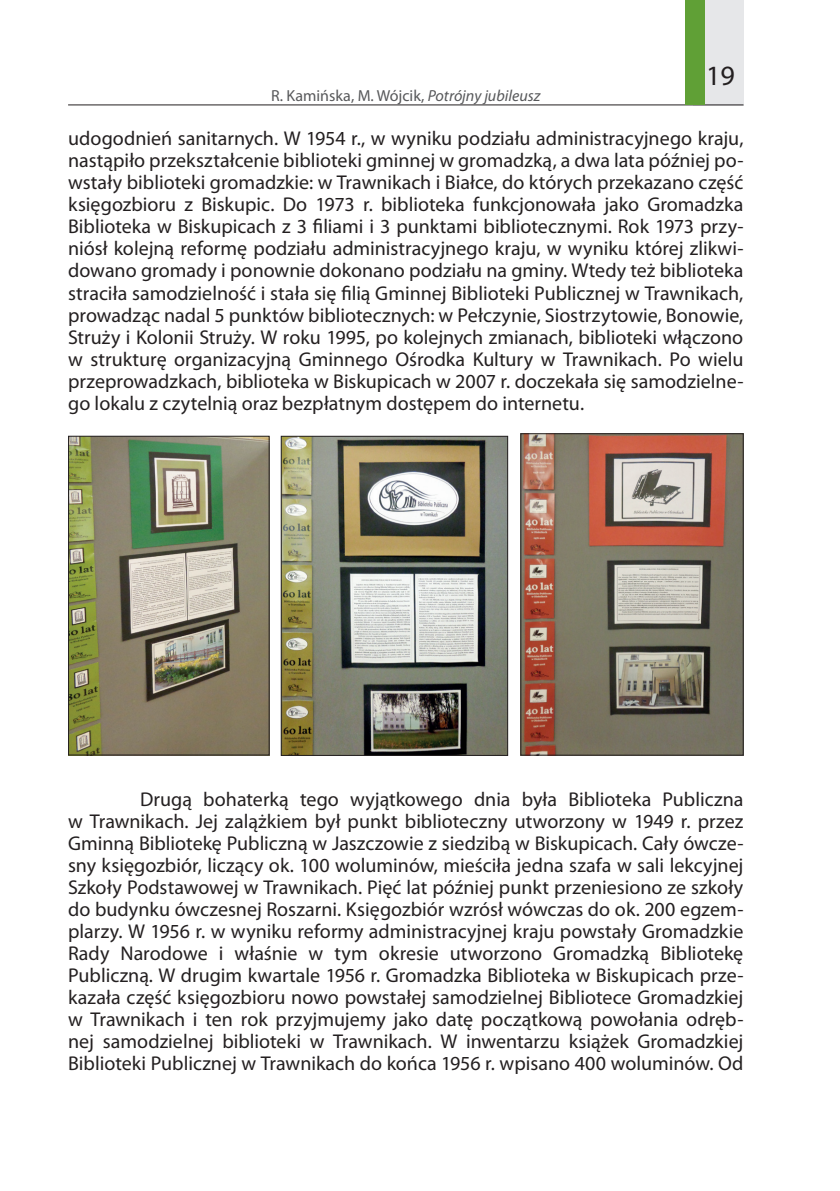
<style>
.page{position:relative;width:840px;height:1191px;background:#fff}
.page>*{position:absolute;margin:0;border:0;box-sizing:border-box;transform-origin:0 0}
.t1{font:28px "Myriad Pro";color:#231f20}
.t2{font:20px/22px "Myriad Pro";color:#231f20;text-align:justify}
.t3{font:16px "Myriad Pro";color:#57585a}
.s1{font-style:italic}
</style>
<div class="page">
<div style="left:693px;top:0;width:50px;height:105px;background:#e6e7e9"></div>
<hr style="left:68px;top:105px;width:675px;height:1px;background:#231f20">
<div style="left:684px;top:0;width:20px;height:105px;background:#60a036"></div>
<img style="left:70px;top:438px;width:197px;height:315px">
<div style="left:68px;top:436px;width:201px;height:319px;border:1px solid #231f20"></div>
<img style="left:522px;top:435px;width:219px;height:318px">
<div style="left:520px;top:433px;width:223px;height:322px;border:1px solid #231f20"></div>
<img style="left:283px;top:438px;width:222px;height:315px">
<div style="left:281px;top:436px;width:226px;height:319px;border:1px solid #231f20"></div>
<p class="t3" style="left:271px;top:86px;width:271px">R. Kamińska, M. Wójcik, <span class="s1">Potrójny jubileusz</span></p>
<h1 class="t1" style="left:705px;top:58px;width:30px">19</h1>
<p class="t2" style="left:68px;top:127px;width:676px">udogodnień sanitarnych. W 1954 r., w wyniku podziału administracyjnego kraju, nastąpiło przekształcenie biblioteki gminnej w gromadzką, a dwa lata później po&shy;wstały biblioteki gromadzkie: w Trawnikach i Białce, do których przekazano część księgozbioru z Biskupic. Do 1973 r. biblioteka funkcjonowała jako Gromadzka Biblioteka w Biskupicach z 3 filiami i 3 punktami bibliotecznymi. Rok 1973 przy&shy;niósł kolejną reformę podziału administracyjnego kraju, w wyniku której zlikwi&shy;dowano gromady i ponownie dokonano podziału na gminy. Wtedy też biblioteka straciła samodzielność i stała się filią Gminnej Biblioteki Publicznej w Trawnikach, prowadząc nadal 5 punktów bibliotecznych: w Pełczynie, Siostrzytowie, Bonowie, Struży i Kolonii Struży. W roku 1995, po kolejnych zmianach, biblioteki włączono w strukturę organizacyjną Gminnego Ośrodka Kultury w Trawnikach. Po wielu przeprowadzkach, biblioteka w Biskupicach w 2007 r. doczekała się samodzielne&shy;go lokalu z czytelnią oraz bezpłatnym dostępem do internetu.</p>
<p class="t2" style="left:68px;top:787px;width:676px;text-indent:72px">Drugą bohaterką tego wyjątkowego dnia była Biblioteka Publiczna w Trawnikach. Jej zalążkiem był punkt biblioteczny utworzony w 1949 r. przez Gminną Bibliotekę Publiczną w Jaszczowie z siedzibą w Biskupicach. Cały ówcze&shy;sny księgozbiór, liczący ok. 100 woluminów, mieściła jedna szafa w sali lekcyjnej Szkoły Podstawowej w Trawnikach. Pięć lat później punkt przeniesiono ze szkoły do budynku ówczesnej Roszarni. Księgozbiór wzrósł wówczas do ok. 200 egzem&shy;plarzy. W 1956 r. w wyniku reformy administracyjnej kraju powstały Gromadzkie Rady Narodowe i właśnie w tym okresie utworzono Gromadzką Bibliotekę Publiczną. W drugim kwartale 1956 r. Gromadzka Biblioteka w Biskupicach prze&shy;kazała część księgozbioru nowo powstałej samodzielnej Bibliotece Gromadzkiej w Trawnikach i ten rok przyjmujemy jako datę początkową powołania odręb&shy;nej samodzielnej biblioteki w Trawnikach. W inwentarzu książek Gromadzkiej Biblioteki Publicznej w Trawnikach do końca 1956 r. wpisano 400 woluminów. Od</p>
</div>
